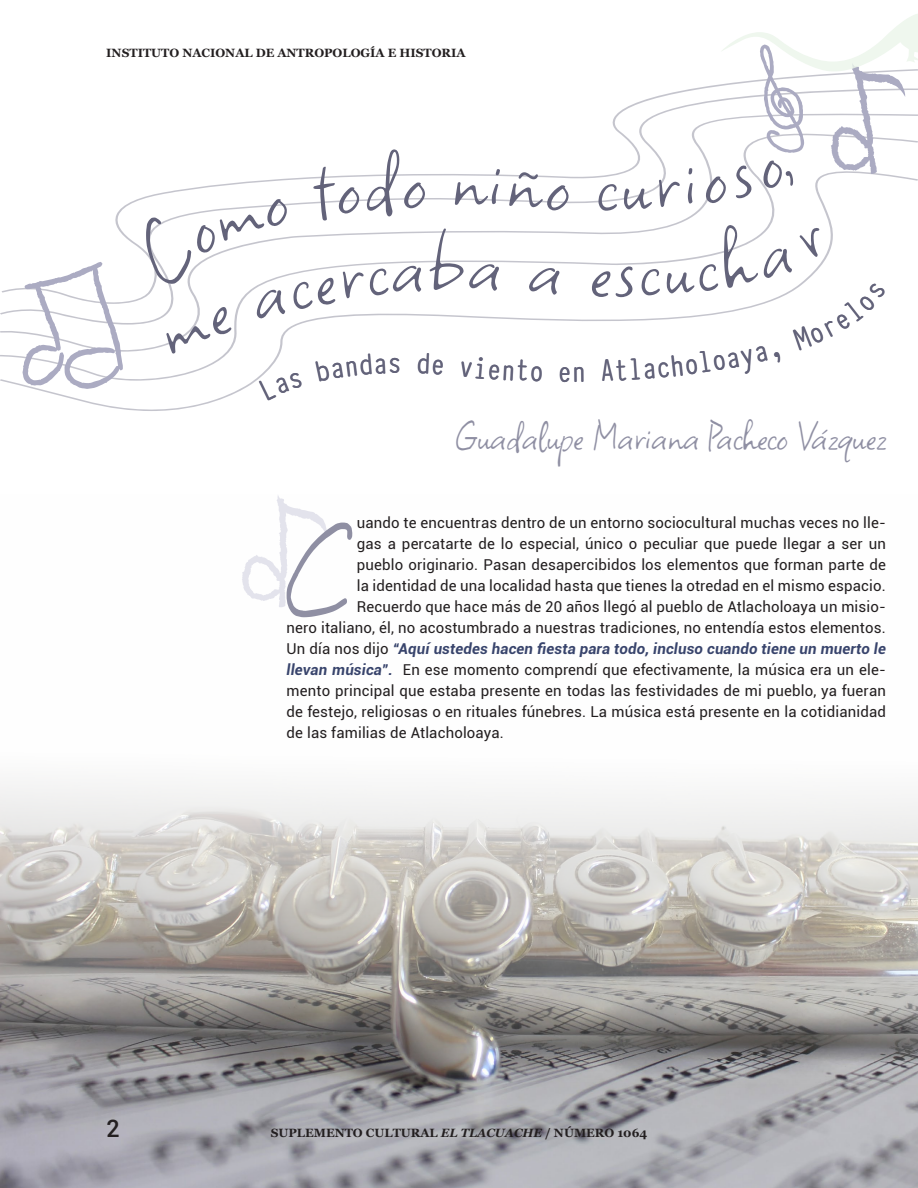
<style>
.page{position:relative;width:918px;height:1188px;background:#fff}
.page>*{position:absolute;margin:0;border:0;box-sizing:border-box;transform-origin:0 0}
.TEXTO_COMPLETO{font:141.45px "Square Peg";color:#8f8fa3}
.Texto_nota_al{font:45px "Square Peg";color:#8f8fa3}
.t1{font:34.05px "Typewriter Condensed";color:#63637a}
.t2{font:500 24px "Roboto";color:#231f20}
.TEXTO_COMPLETO-2{font:15px "Roboto";letter-spacing:.01em;color:#231f20}
.TEXTO_COMPLETO-3{font:italic 700 15px "Roboto";letter-spacing:.01em;color:#38446c}
.t3{font:700 12px "Georgia";color:#231f20}
.s1{font-weight:400;font-style:normal;color:#231f20}
.s2{font-weight:700;font-style:italic;color:#38446c}
.s3{font-style:italic}
</style>
<div class="page">
<img style="left:0;top:783px;width:918px;height:405px">
<svg style="left:0;top:169px;width:832px;height:242px"></svg>
<svg style="left:146px;top:218px;width:45px;height:66px"></svg>
<svg style="left:197px;top:199px;width:90px;height:54px"></svg>
<svg style="left:313px;top:167px;width:46px;height:54px"></svg>
<svg style="left:367px;top:149px;width:58px;height:68px"></svg>
<svg style="left:455px;top:169px;width:45px;height:36px"></svg>
<svg style="left:509px;top:172px;width:60px;height:38px"></svg>
<svg style="left:598px;top:184px;width:19px;height:27px"></svg>
<svg style="left:624px;top:189px;width:28px;height:20px"></svg>
<svg style="left:659px;top:180px;width:21px;height:27px"></svg>
<svg style="left:688px;top:168px;width:5px;height:36px"></svg>
<svg style="left:166px;top:307px;width:65px;height:47px"></svg>
<svg style="left:257px;top:289px;width:28px;height:30px"></svg>
<svg style="left:293px;top:277px;width:42px;height:32px"></svg>
<svg style="left:343px;top:272px;width:21px;height:26px"></svg>
<svg style="left:370px;top:266px;width:51px;height:30px"></svg>
<svg style="left:430px;top:228px;width:69px;height:63px"></svg>
<svg style="left:529px;top:268px;width:30px;height:27px"></svg>
<svg style="left:242px;top:496px;width:85px;height:111px"></svg>
<svg style="left:22px;top:262px;width:101px;height:127px"></svg>
<svg style="left:706px;top:14px;width:212px;height:189px"></svg>
<svg style="left:259px;top:372px;width:44px;height:28px"></svg>
<svg style="left:316px;top:354px;width:84px;height:28px"></svg>
<svg style="left:418px;top:353px;width:25px;height:22px"></svg>
<svg style="left:460px;top:357px;width:82px;height:25px"></svg>
<svg style="left:575px;top:366px;width:9px;height:16px"></svg>
<svg style="left:592px;top:225px;width:241px;height:156px"></svg>
<p class="t3" style="left:106px;top:45px;width:361px">INSTITUTO NACIONAL DE ANTROPOLOGÍA E HISTORIA</p>
<h3 class="t1" style="left:557px;top:346px;width:17px">e</h3>
<p class="Texto_nota_al" style="left:455px;top:403px;width:433px">Guadalupe Mariana Pacheco Vázquez</p>
<h3 class="t2" style="left:106px;top:1112px;width:15px">2</h3>
<p class="TEXTO_COMPLETO-2" style="left:357px;top:512px;width:531px">uando te encuentras dentro de un entorno sociocultural muchas veces no lle-</p>
<p class="TEXTO_COMPLETO-2" style="left:357px;top:533px;width:530px">gas a percatarte de lo especial, único o peculiar que puede llegar a ser un</p>
<p class="TEXTO_COMPLETO-2" style="left:357px;top:554px;width:531px">pueblo originario. Pasan desapercibidos los elementos que forman parte de</p>
<p class="TEXTO_COMPLETO-2" style="left:357px;top:575px;width:531px">la identidad de una localidad hasta que tienes la otredad en el mismo espacio.</p>
<p class="TEXTO_COMPLETO-2" style="left:357px;top:596px;width:531px">Recuerdo que hace más de 20 años llegó al pueblo de Atlacholoaya un misio-</p>
<p class="TEXTO_COMPLETO-2" style="left:287px;top:617px;width:601px">nero italiano, él, no acostumbrado a nuestras tradiciones, no entendía estos elementos.</p>
<p class="TEXTO_COMPLETO-3" style="left:287px;top:638px;width:601px"><span class="s1">Un día nos dijo</span> “Aquí ustedes hacen fiesta para todo, incluso cuando tiene un muerto le</p>
<p class="TEXTO_COMPLETO-2" style="left:287px;top:659px;width:601px"><span class="s2">llevan música”.</span> En ese momento comprendí que efectivamente, la música era un ele-</p>
<p class="TEXTO_COMPLETO-2" style="left:287px;top:680px;width:601px">mento principal que estaba presente en todas las festividades de mi pueblo, ya fueran</p>
<p class="TEXTO_COMPLETO-2" style="left:287px;top:701px;width:601px">de festejo, religiosas o en rituales fúnebres. La música está presente en la cotidianidad</p>
<p class="TEXTO_COMPLETO-2" style="left:287px;top:722px;width:219px">de las familias de Atlacholoaya.</p>
<p class="TEXTO_COMPLETO" style="left:279px;top:469px;width:75px">C</p>
<p class="t3" style="left:271px;top:1125px;width:378px">SUPLEMENTO CULTURAL <span class="s3">EL TLACUACHE</span> / NÚMERO 1064</p>
</div>
